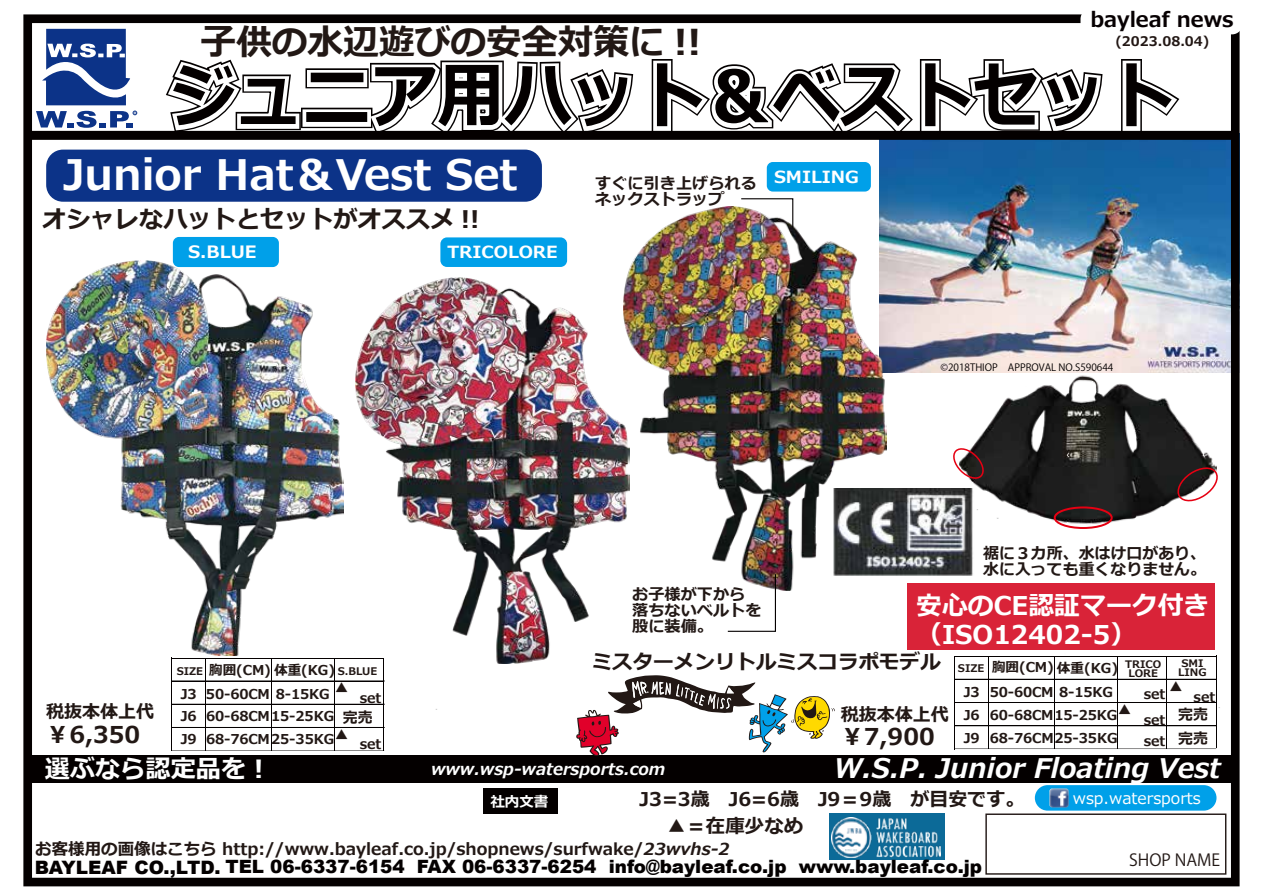
<style>
.page{position:relative;width:1263px;height:893px;background:#fff}
.page>*{position:absolute;margin:0;border:0;box-sizing:border-box;transform-origin:0 0}
.t1{font:700 71.25px "Meiryo";color:#040000;scale:.94 1}
.t2{font:700 42px "Meiryo";color:#fff}
.t3{font:700 35.7px "Meiryo";color:#221815}
.t4{font:italic 700 27px "Meiryo UI";color:#fff}
.t5{font:700 25.8px/29.5px "Meiryo";color:#fff}
.t6{font:700 25.2px "Meiryo";color:#fff}
.t7{font:700 24.3px "Meiryo";color:#221815}
.t8{font:700 23.25px "Meiryo";color:#221815}
.t9{font:700 20.7px "Meiryo";color:#070002}
.t10{font:700 19.95px "Meiryo";color:#221815}
.t11{font:700 19.5px "Meiryo";color:#221815}
.t12{font:700 19.05px "Meiryo";color:#221815}
.t13{font:900 18.3px "Arial";color:#040000}
.t14{font:700 18px "Meiryo";color:#221815}
.t15{font:700 17.1px "Meiryo";color:#fff;scale:1.06 1}
.t16{font:700 16.8px "Meiryo";color:#fff;scale:1.06 1}
.t17{font:700 16.5px "Meiryo";color:#221815}
.t18{font:16.5px "Koz Go Pr 6 N";color:#221815}
.t19{font:italic 700 16.2px "Meiryo UI";color:#fff}
.t20{font:700 15.9px/15.9px "Meiryo";color:#221815}
.t21{font:15.9px "Meiryo UI";color:#fff}
.t22{font:700 15.75px/15.8px "Meiryo";color:#221815}
.t23{font:700 15px "Meiryo UI";color:#221815}
.t24{font:700 14.55px "Meiryo";color:#fff}
.t25{font:700 13.65px/23px "Meiryo";letter-spacing:-.01em;color:#221815}
.t26{font:700 13.2px "Meiryo";color:#221714}
.t27{font:700 10.5px "Meiryo";color:#221815}
.t28{font:700 10.35px/9px "Meiryo";color:#221815;text-align:center}
.t29{font:9.9px "Koz Go Pr 6 N";color:#040000}
.s1{font-size:10.5px}
.s2{font-style:italic}
.s3{font-size:18.45px}
</style>
<div class="page">
<img style="left:880px;top:140px;width:349px;height:233px">
<svg style="left:159px;top:59px;width:480px;height:72px"></svg>
<svg style="left:646px;top:59px;width:462px;height:84px"></svg>
<svg style="left:1116px;top:59px;width:71px;height:72px"></svg>
<svg style="left:46px;top:28px;width:80px;height:1px"></svg>
<svg style="left:36px;top:29px;width:101px;height:99px"></svg>
<div style="left:23px;top:14px;width:1216px;height:872px;border:9px solid #040000"></div>
<div style="left:1035px;top:785px;width:181px;height:26px;background:#00a0e9;border-radius:13px"></div>
<img style="left:1049px;top:788px;width:20px;height:19px">
<div style="left:28px;top:131px;width:1208px;height:9px;background:#040000"></div>
<div style="left:27px;top:755px;width:1203px;height:28px;background:#040000"></div>
<div style="left:46px;top:150px;width:496px;height:52px;background:#0c3388;border-radius:17px"></div>
<div style="left:829px;top:814px;width:115px;height:46px;background:#0c6a98"></div>
<img style="left:832px;top:818px;width:108px;height:39px">
<div style="left:985px;top:813px;width:241px;height:62px;background:#fff;border:1px solid #221815"></div>
<div style="left:173px;top:237px;width:106px;height:30px;background:#00a0e9;border-radius:6px"></div>
<img style="left:959px;top:355px;width:258px;height:174px">
<svg style="left:953px;top:445px;width:32px;height:37px"></svg>
<div style="left:1054px;top:506px;width:59px;height:23px;border:2px solid #e60012;border-radius:50%"></div>
<svg style="left:1173px;top:465px;width:45px;height:37px"></svg>
<hr style="left:1237px;top:407px;width:1px;height:127px;background:#040000">
<hr style="left:1234px;top:532px;width:1px;height:127px;background:#040000">
<img style="left:46px;top:260px;width:298px;height:395px">
<hr style="left:171px;top:658px;width:1px;height:93px;background:#040000">
<hr style="left:172px;top:658px;width:212px;height:1px;background:#040000">
<hr style="left:172px;top:681px;width:212px;height:1px;background:#040000">
<hr style="left:172px;top:704px;width:212px;height:1px;background:#040000">
<hr style="left:172px;top:727px;width:212px;height:1px;background:#040000">
<hr style="left:171px;top:750px;width:213px;height:1px;background:#040000">
<hr style="left:206px;top:658px;width:1px;height:93px;background:#040000">
<hr style="left:334px;top:658px;width:1px;height:93px;background:#040000">
<hr style="left:384px;top:658px;width:1px;height:93px;background:#040000">
<hr style="left:271px;top:658px;width:1px;height:93px;background:#040000">
<div style="left:1080px;top:9px;width:162px;height:25px;background:#fff;border-radius:10px"></div>
<div style="left:907px;top:583px;width:307px;height:66px;background:#d92338"></div>
<hr style="left:955px;top:656px;width:261px;height:1px;background:#040000">
<hr style="left:954px;top:656px;width:1px;height:93px;background:#040000">
<hr style="left:955px;top:679px;width:261px;height:1px;background:#040000">
<hr style="left:955px;top:702px;width:261px;height:1px;background:#040000">
<hr style="left:955px;top:725px;width:261px;height:1px;background:#040000">
<hr style="left:955px;top:726px;width:261px;height:1px;background:#040000">
<hr style="left:954px;top:748px;width:262px;height:1px;background:#040000">
<hr style="left:988px;top:656px;width:1px;height:93px;background:#040000">
<hr style="left:1117px;top:656px;width:1px;height:93px;background:#040000">
<hr style="left:1166px;top:656px;width:1px;height:93px;background:#040000">
<hr style="left:1054px;top:656px;width:1px;height:93px;background:#040000">
<hr style="left:1216px;top:655px;width:1px;height:93px;background:#040000">
<img style="left:355px;top:278px;width:268px;height:385px">
<div style="left:440px;top:237px;width:127px;height:30px;background:#00a0e9;border-radius:7px"></div>
<div style="left:767px;top:162px;width:104px;height:30px;background:#00a0e9;border-radius:6px"></div>
<svg style="left:576px;top:675px;width:259px;height:81px"></svg>
<div style="left:483px;top:788px;width:75px;height:25px;background:#040000"></div>
<img style="left:623px;top:206px;width:264px;height:385px">
<img style="left:740px;top:198px;width:54px;height:31px">
<svg style="left:727px;top:573px;width:49px;height:59px"></svg>
<img style="left:834px;top:488px;width:140px;height:88px">
<h3 class="t3" style="left:200px;top:17px;width:502px">子供の水辺遊びの安全対策に !!</h3>
<h3 class="t9" style="left:1090px;top:5px;width:145px">bayleaf news</h3>
<p class="t26" style="left:1115px;top:31px;width:96px">(2023.08.04)</p>
<h1 class="t1" style="left:169px;top:46px;width:1071px">ジュニア用ハット＆ベストセット</h1>
<h2 class="t2" style="left:63px;top:145px;width:456px">Junior Hat＆Vest Set</h2>
<h3 class="t7" style="left:42px;top:202px;width:439px">オシャレなハットとセットがオススメ !!</h3>
<p class="t15" style="left:188px;top:239px;width:66px">S.BLUE</p>
<p class="t16" style="left:448px;top:240px;width:106px">TRICOLORE</p>
<p class="t22" style="left:595px;top:176px;width:163px">すぐに引き上げられるネックストラップ</p>
<p class="t16" style="left:774px;top:165px;width:82px">SMILING</p>
<p class="t29" style="left:940px;top:361px;width:174px">©2018THIOP　APPROVAL NO.S590644</p>
<h3 class="t14" style="left:46px;top:699px;width:110px">税抜本体上代</h3>
<h3 class="t8" style="left:46px;top:718px;width:96px">￥6,350</h3>
<p class="t25" style="left:177px;top:660px;width:160px"><span class="s1">SIZE</span> 胸囲(CM) 体重(KG)<br>J3 50-60CM 8-15KG<br>J6 60-68CM15-25KG<br>J9 68-76CM25-35KG</p>
<p class="t27" style="left:338px;top:664px;width:41px">S.BLUE</p>
<p class="t23" style="left:334px;top:677px;width:16px">▲</p>
<p class="t25" style="left:360px;top:687px;width:23px">set</p>
<p class="t25" style="left:360px;top:734px;width:23px">set</p>
<p class="t23" style="left:343px;top:707px;width:31px">完売</p>
<p class="t23" style="left:334px;top:724px;width:16px">▲</p>
<p class="t22" style="left:632px;top:588px;width:131px">お子様が下から落ちないベルトを股に装備。</p>
<p class="t20" style="left:983px;top:546px;width:224px">裾に３カ所、水はけ口があり、水に入っても重くなりません。</p>
<h3 class="t5" style="left:916px;top:592px;width:295px">安心のCE認証マーク付き（ISO12402-5）</h3>
<h3 class="t10" style="left:592px;top:648px;width:351px">ミスターメンリトルミスコラポモデル</h3>
<h3 class="t14" style="left:841px;top:701px;width:109px">税抜本体上代</h3>
<h3 class="t8" style="left:841px;top:720px;width:96px">￥7,900</h3>
<p class="t28" style="left:1178px;top:660px;width:30px">SMI<br>LING</p>
<p class="t28" style="left:1125px;top:660px;width:37px">TRICO<br>LORE</p>
<p class="t25" style="left:958px;top:656px;width:162px;line-height:23.5px;text-align:center"><span class="s1">SIZE</span> 胸囲(CM) 体重(KG)<br>J3 50-60CM 8-15KG<br>J6 60-68CM15-25KG<br>J9 68-76CM25-35KG</p>
<p class="t23" style="left:1168px;top:676px;width:16px">▲</p>
<p class="t25" style="left:1144px;top:684px;width:23px">set</p>
<p class="t25" style="left:1144px;top:730px;width:23px">set</p>
<p class="t25" style="left:1193px;top:686px;width:23px">set</p>
<p class="t23" style="left:1117px;top:699px;width:16px">▲</p>
<p class="t23" style="left:1178px;top:704px;width:31px">完売</p>
<p class="t25" style="left:1144px;top:709px;width:23px">set</p>
<p class="t23" style="left:1178px;top:728px;width:31px">完売</p>
<h3 class="t6" style="left:45px;top:751px;width:228px">選ぶなら認定品を︕</h3>
<p class="t19" style="left:431px;top:757px;width:236px">www.wsp-watersports.com</p>
<h3 class="t4" style="left:834px;top:749px;width:388px">W.S.P. Junior Floating Vest</h3>
<p class="t24" style="left:490px;top:792px;width:59px">社内文書</p>
<h3 class="t12" style="left:640px;top:785px;width:386px">J3=3歳　J6=6歳　J9＝9歳　が目安です。</h3>
<h3 class="t11" style="left:667px;top:812px;width:138px">▲＝在庫少なめ</h3>
<p class="t21" style="left:1073px;top:787px;width:129px">wsp.watersports</p>
<p class="t17" style="left:35px;top:838px;width:696px">お客様用の画像はこちら http://www.bayleaf.co.jp/shopnews/surfwake/<span class="s2">23wvhs-2</span></p>
<h3 class="t13" style="left:35px;top:853px;width:949px"><span class="s3">BAYLEAF CO.,LTD.</span> TEL 06-6337-6154 FAX 06-6337-6254 info@bayleaf.co.jp www.bayleaf.co.jp</h3>
<p class="t18" style="left:1129px;top:851px;width:93px">SHOP NAME</p>
</div>
